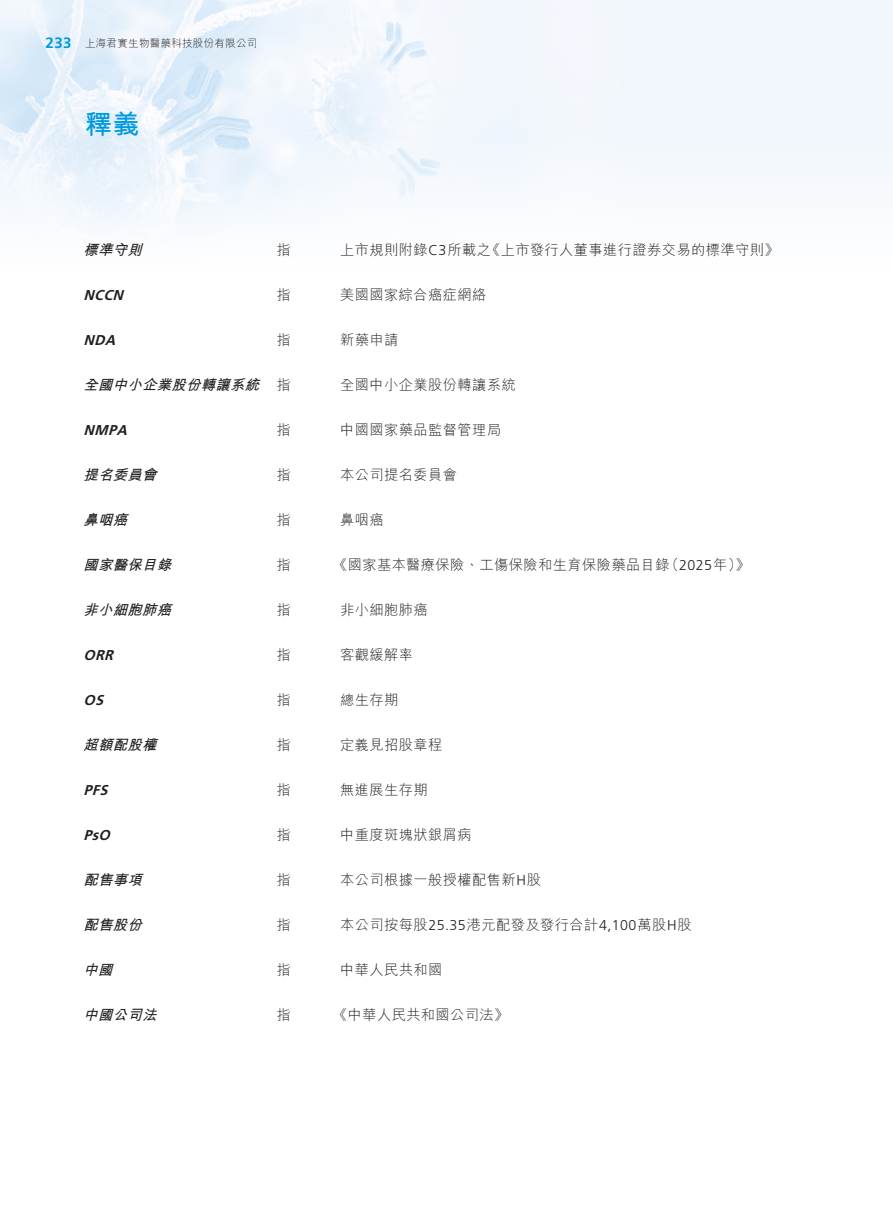
<style>
.page{position:relative;width:893px;height:1212px;background:#fff}
.page>*{position:absolute;margin:0;border:0;box-sizing:border-box;transform-origin:0 0}
.t1{font:700 27px "M Hei HK";color:#009bde}
.t2{font:700 15px "Frutiger LT Std";color:#009bde}
.t3{font:300 14.25px "M Hei HK";letter-spacing:.03em;color:#231f20}
.t4{font:italic 700 14.25px "M Hei HK";color:#231f20}
.t5{font:italic 700 14.25px "Frutiger LT Std";color:#231f20}
.t6{font:300 10.5px "M Hei HK";letter-spacing:.03em;color:#231f20}
.s1{font-family:"Frutiger LT Std"}
</style>
<div class="page">
<img style="left:0;top:0;width:893px;height:231px">
<p class="t2" style="left:46px;top:34px;width:27px">233</p>
<p class="t6" style="left:85px;top:37px;width:174px">上海君實生物醫藥科技股份有限公司</p>
<h1 class="t1" style="left:85px;top:104px;width:56px">釋義</h1>
<p class="t4" style="left:84px;top:239px;width:65px">標準守則</p>
<p class="t3" style="left:276px;top:242px;width:16px">指</p>
<p class="t5" style="left:84px;top:286px;width:45px">NCCN</p>
<p class="t3" style="left:276px;top:287px;width:16px">指</p>
<p class="t5" style="left:84px;top:331px;width:38px">NDA</p>
<p class="t3" style="left:276px;top:332px;width:16px">指</p>
<p class="t4" style="left:84px;top:374px;width:182px">全國中小企業股份轉讓系統</p>
<p class="t3" style="left:276px;top:377px;width:16px">指</p>
<p class="t5" style="left:84px;top:421px;width:49px">NMPA</p>
<p class="t3" style="left:276px;top:422px;width:16px">指</p>
<p class="t4" style="left:84px;top:464px;width:79px">提名委員會</p>
<p class="t3" style="left:276px;top:467px;width:16px">指</p>
<p class="t4" style="left:84px;top:509px;width:50px">鼻咽癌</p>
<p class="t3" style="left:276px;top:512px;width:16px">指</p>
<p class="t4" style="left:84px;top:554px;width:94px">國家醫保目錄</p>
<p class="t3" style="left:276px;top:557px;width:16px">指</p>
<p class="t4" style="left:84px;top:599px;width:94px">非小細胞肺癌</p>
<p class="t3" style="left:276px;top:602px;width:16px">指</p>
<p class="t5" style="left:84px;top:646px;width:35px">ORR</p>
<p class="t3" style="left:276px;top:647px;width:16px">指</p>
<p class="t5" style="left:84px;top:691px;width:25px">OS</p>
<p class="t3" style="left:276px;top:692px;width:16px">指</p>
<p class="t4" style="left:84px;top:734px;width:79px">超額配股權</p>
<p class="t3" style="left:276px;top:737px;width:16px">指</p>
<p class="t5" style="left:84px;top:781px;width:30px">PFS</p>
<p class="t3" style="left:276px;top:782px;width:16px">指</p>
<p class="t5" style="left:84px;top:826px;width:32px">PsO</p>
<p class="t3" style="left:276px;top:827px;width:16px">指</p>
<p class="t4" style="left:84px;top:869px;width:65px">配售事項</p>
<p class="t3" style="left:276px;top:872px;width:16px">指</p>
<p class="t4" style="left:84px;top:914px;width:65px">配售股份</p>
<p class="t3" style="left:276px;top:917px;width:16px">指</p>
<p class="t4" style="left:84px;top:959px;width:35px">中國</p>
<p class="t3" style="left:276px;top:962px;width:16px">指</p>
<p class="t4" style="left:84px;top:1004px;width:79px">中國公司法</p>
<p class="t3" style="left:276px;top:1007px;width:16px">指</p>
<p class="t3" style="left:340px;top:242px;width:152px">上市規則附錄<span class="s1">C3</span>所載之</p>
<p class="t3" style="left:486px;top:242px;width:294px">《上市發行人董事進行證券交易的標準守則《</p>
<p class="t3" style="left:340px;top:287px;width:148px">美國國家綜合癌症網絡</p>
<p class="t3" style="left:340px;top:332px;width:60px">新藥申請</p>
<p class="t3" style="left:340px;top:377px;width:177px">全國中小企業股份轉讓系統</p>
<p class="t3" style="left:340px;top:422px;width:162px">中國國家藥品監督管理局</p>
<p class="t3" style="left:340px;top:467px;width:118px">本公司提名委員會</p>
<p class="t3" style="left:340px;top:512px;width:45px">鼻咽癌</p>
<p class="t3" style="left:333px;top:557px;width:338px">《國家基本醫療保險、工傷保險和生育保險藥品目錄</p>
<p class="t3" style="left:665px;top:557px;width:86px">（<span class="s1">2025</span>年《(</p>
<p class="t3" style="left:340px;top:602px;width:89px">非小細胞肺癌</p>
<p class="t3" style="left:340px;top:647px;width:74px">客觀緩解率</p>
<p class="t3" style="left:340px;top:692px;width:60px">總生存期</p>
<p class="t3" style="left:340px;top:737px;width:104px">定義見招股章程</p>
<p class="t3" style="left:340px;top:782px;width:89px">無進展生存期</p>
<p class="t3" style="left:340px;top:827px;width:133px">中重度斑塊狀銀屑病</p>
<p class="t3" style="left:340px;top:872px;width:202px">本公司根據一般授權配售新<span class="s1">H</span>股</p>
<p class="t3" style="left:340px;top:917px;width:353px">本公司按每股<span class="s1">25.35</span>港元配發及發行合計<span class="s1">4,100</span>萬股<span class="s1">H</span>股</p>
<p class="t3" style="left:340px;top:962px;width:104px">中華人民共和國</p>
<p class="t3" style="left:333px;top:1007px;width:177px">《中華人民共和國公司法《</p>
</div>
